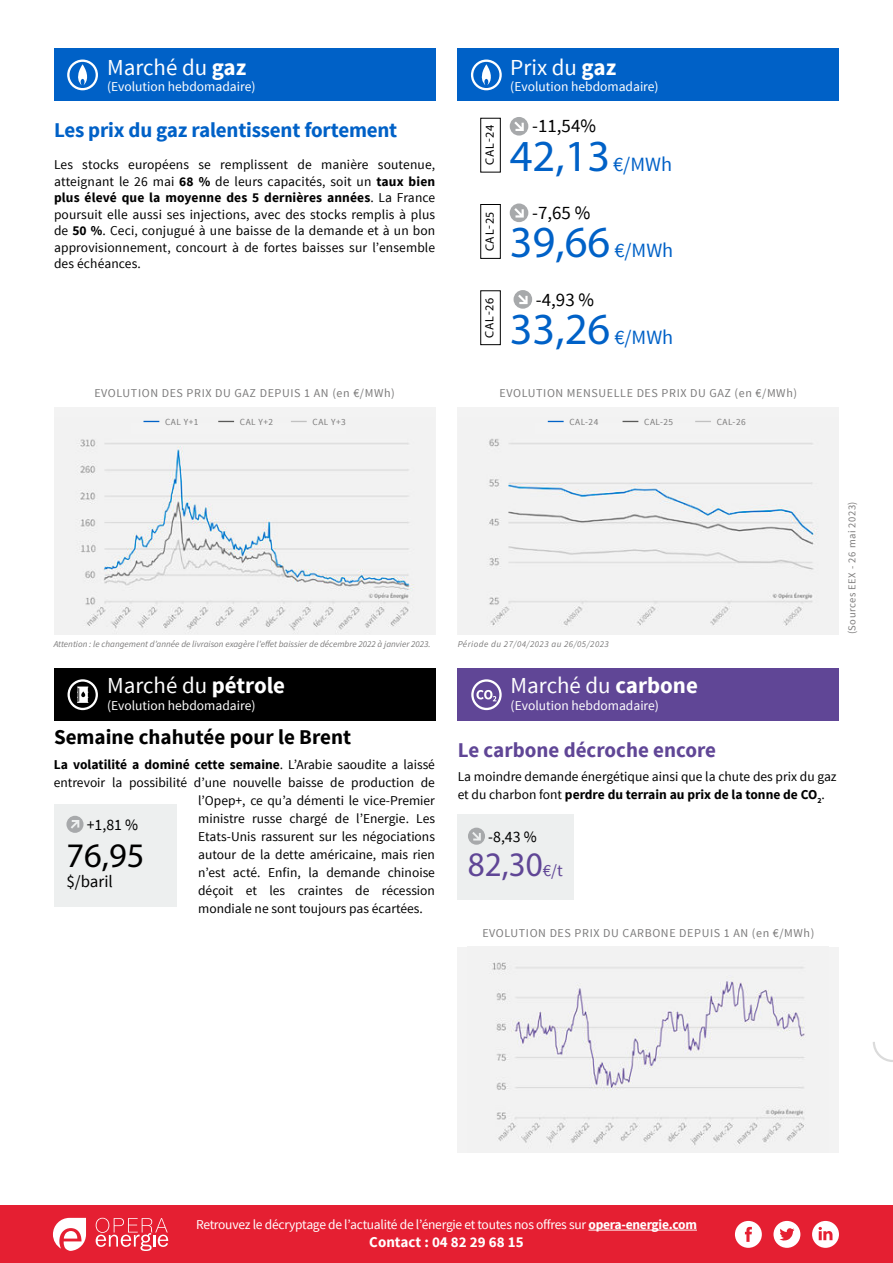
<style>
.page{position:relative;width:893px;height:1263px;background:#fff}
.page>*{position:absolute;margin:0;border:0;box-sizing:border-box;transform-origin:0 0}
.t1{font:44.55px "Myriad Pro";color:#0061c7}
.t2{font:34.5px "Myriad Pro";color:#604696;scale:.96 1}
.t3{font:34.5px "Myriad Pro";color:#000}
.t4{font:22.95px "Source Sans Pro";color:#fff}
.t5{font:700 21px "Source Sans Pro";letter-spacing:-.01em;color:#0061c7}
.t6{font:700 21px "Source Sans Pro";color:#000}
.t7{font:700 21px "Source Sans Pro";color:#604696}
.t8{font:18.9px "Source Sans Pro";color:#000}
.t9{font:16.8px "Source Sans Pro";color:#000}
.t10{font:15.75px "Source Sans Pro";color:#000}
.t11{font:700 15px "Source Sans Pro";color:#fff}
.t12{font:13.5px/16.5px "Source Sans Pro";color:#000;text-align:justify}
.t13{font:13.5px "Source Sans Pro";color:#fff}
.t14{font:13.5px "Source Sans Pro";letter-spacing:-.02em;color:#fff}
.t15{font:700 13.5px "Source Sans Pro";color:#000}
.t16{font:12.15px "Myriad Pro";letter-spacing:.07em;color:#000}
.t17{font:12px "Source Sans Pro";letter-spacing:.05em;color:#7c7b7b}
.t18{font:10.5px "Source Sans Pro";letter-spacing:.05em;color:#7c7b7b}
.t19{font:9.3px "Source Sans Pro";letter-spacing:.05em;color:#7c7b7b}
.t20{font:italic 9px "Source Sans Pro";color:#7c7b7b}
.t21{font:italic 9px "Source Sans Pro";letter-spacing:.05em;color:#7c7b7b}
.s1{font-weight:700}
.s2{font-family:"Source Sans Pro";font-size:20.25px}
.s3{font-weight:400}
.s4{font-family:"Source Sans Pro";font-size:16.8px}
</style>
<div class="page">
<div style="left:458px;top:947px;width:381px;height:205px;background:#f3f3f3"></div>
<img style="left:492px;top:962px;width:314px;height:183px">
<div style="left:458px;top:49px;width:381px;height:52px;background:#0061c7"></div>
<div style="left:54px;top:49px;width:381px;height:52px;background:#0061c7"></div>
<div style="left:54px;top:669px;width:381px;height:52px;background:#000"></div>
<svg style="left:68px;top:679px;width:30px;height:31px"></svg>
<div style="left:458px;top:669px;width:381px;height:52px;background:#604696"></div>
<svg style="left:471px;top:679px;width:31px;height:31px"></svg>
<div style="left:0;top:1206px;width:893px;height:57px;background:#e51f32"></div>
<hr style="left:588px;top:1230px;width:109px;height:1px;background:#fff">
<svg style="left:96px;top:1218px;width:72px;height:33px"></svg>
<svg style="left:53px;top:1218px;width:33px;height:33px"></svg>
<div style="left:812px;top:1221px;width:27px;height:27px;background:#fff;border-radius:50%"></div>
<svg style="left:818px;top:1227px;width:14px;height:13px"></svg>
<div style="left:735px;top:1221px;width:27px;height:27px;background:#fff;border-radius:50%"></div>
<svg style="left:745px;top:1227px;width:7px;height:15px"></svg>
<div style="left:773px;top:1221px;width:27px;height:27px;background:#fff;border-radius:50%"></div>
<svg style="left:779px;top:1228px;width:15px;height:13px"></svg>
<svg style="left:873px;top:1042px;width:20px;height:20px"></svg>
<div style="left:54px;top:804px;width:123px;height:102px;background:#edefef"></div>
<svg style="left:66px;top:816px;width:18px;height:17px"></svg>
<div style="left:458px;top:814px;width:116px;height:86px;background:#edefef"></div>
<svg style="left:468px;top:828px;width:17px;height:17px"></svg>
<div style="left:54px;top:407px;width:381px;height:227px;background:#f3f3f3"></div>
<img style="left:79px;top:420px;width:335px;height:211px">
<div style="left:458px;top:407px;width:381px;height:227px;background:#f3f3f3"></div>
<img style="left:489px;top:420px;width:329px;height:206px">
<div style="left:131px;top:424px;width:215px;height:10px;background:#f3f3f3"></div>
<div style="left:536px;top:424px;width:214px;height:10px;background:#f3f3f3"></div>
<svg style="left:143px;top:421px;width:16px;height:1px"></svg>
<svg style="left:218px;top:421px;width:16px;height:1px"></svg>
<svg style="left:291px;top:421px;width:16px;height:1px"></svg>
<svg style="left:548px;top:421px;width:16px;height:1px"></svg>
<svg style="left:623px;top:421px;width:15px;height:1px"></svg>
<svg style="left:695px;top:421px;width:16px;height:1px"></svg>
<svg style="left:67px;top:60px;width:31px;height:30px"></svg>
<svg style="left:471px;top:60px;width:31px;height:30px"></svg>
<svg style="left:510px;top:117px;width:18px;height:19px"></svg>
<svg style="left:510px;top:203px;width:18px;height:19px"></svg>
<svg style="left:514px;top:290px;width:18px;height:19px"></svg>
<div style="left:480px;top:118px;width:21px;height:54px;border:1px solid #000"></div>
<div style="left:480px;top:204px;width:21px;height:55px;border:1px solid #000"></div>
<div style="left:480px;top:291px;width:21px;height:54px;border:1px solid #000"></div>
<h3 class="t4" style="left:107px;top:56px;width:141px">Marché du <span class="s1">gaz</span></h3>
<p class="t13" style="left:107px;top:78px;width:150px">(Evolution hebdomadaire)</p>
<h3 class="t4" style="left:510px;top:56px;width:107px">Prix du <span class="s1">gaz</span></h3>
<p class="t13" style="left:510px;top:78px;width:150px">(Evolution hebdomadaire)</p>
<h3 class="t5" style="left:54px;top:117px;width:345px">Les prix du gaz ralentissent fortement</h3>
<p class="t12" style="left:54px;top:157px;width:383px">Les stocks européens se remplissent de manière soutenue, atteignant le 26 mai <span class="s1">68 %</span> de leurs capacités, soit un <span class="s1">taux bien plus élevé que la moyenne des 5 dernières années</span>. La France poursuit elle aussi ses injections, avec des stocks remplis à plus de <span class="s1">50 %</span>. Ceci, conjugué à une baisse de la demande et à un bon approvisionnement, concourt à de fortes baisses sur l’ensemble des échéances.</p>
<p class="t16" style="left:485px;top:165px;width:42px;rotate:-90deg">CAL-24</p>
<p class="t16" style="left:485px;top:251px;width:42px;rotate:-90deg">CAL-25</p>
<p class="t16" style="left:485px;top:338px;width:42px;rotate:-90deg">CAL-26</p>
<h3 class="t8" style="left:532px;top:117px;width:65px">-11,54%</h3>
<h1 class="t1" style="left:510px;top:140px;width:164px">42,13<span class="s2">€/MWh</span></h1>
<h3 class="t8" style="left:532px;top:203px;width:60px">-7,65 %</h3>
<h1 class="t1" style="left:510px;top:226px;width:165px">39,66 <span class="s2">€/MWh</span></h1>
<h3 class="t8" style="left:536px;top:290px;width:60px">-4,93 %</h3>
<h1 class="t1" style="left:510px;top:313px;width:165px">33,26 <span class="s2">€/MWh</span></h1>
<p class="t17" style="left:94px;top:387px;width:302px">EVOLUTION DES PRIX DU GAZ DEPUIS 1 AN (en €/MWh)</p>
<p class="t17" style="left:500px;top:387px;width:299px">EVOLUTION MENSUELLE DES PRIX DU GAZ (en €/MWh)</p>
<p class="t19" style="left:165px;top:417px;width:35px">CAL Y+1</p>
<p class="t19" style="left:240px;top:417px;width:35px">CAL Y+2</p>
<p class="t19" style="left:313px;top:417px;width:35px">CAL Y+3</p>
<p class="t19" style="left:569px;top:417px;width:30px">CAL-24</p>
<p class="t19" style="left:644px;top:417px;width:30px">CAL-25</p>
<p class="t19" style="left:717px;top:417px;width:30px">CAL-26</p>
<p class="t20" style="left:54px;top:638px;width:378px">Attention : le changement d’année de livraison exagère l’effet baissier de décembre 2022 à janvier 2023.</p>
<p class="t21" style="left:458px;top:640px;width:153px">Période du 27/04/2023 au 26/05/2023</p>
<h3 class="t4" style="left:107px;top:674px;width:180px">Marché du <span class="s1">pétrole</span></h3>
<h3 class="t4" style="left:511px;top:674px;width:189px">Marché du <span class="s1">carbone</span></h3>
<p class="t13" style="left:107px;top:697px;width:150px">(Evolution hebdomadaire)</p>
<p class="t13" style="left:511px;top:697px;width:150px">(Evolution hebdomadaire)</p>
<h3 class="t6" style="left:54px;top:723px;width:299px">Semaine chahutée pour le Brent</h3>
<p class="t15" style="left:54px;top:756px;width:383px">La volatilité a dominé cette semaine<span class="s3">. L’Arabie saoudite a laissé</span></p>
<p class="t12" style="left:54px;top:774px;width:383px">entrevoir la possibilité d’une nouvelle baisse de production de</p>
<p class="t12" style="left:198px;top:792px;width:238px">l’Opep+, ce qu’a démenti le vice-Premier</p>
<p class="t12" style="left:198px;top:810px;width:238px">ministre russe chargé de l’Energie. Les</p>
<p class="t12" style="left:198px;top:828px;width:238px">Etats-Unis rassurent sur les négociations</p>
<p class="t12" style="left:198px;top:846px;width:238px">autour de la dette américaine, mais rien</p>
<p class="t12" style="left:198px;top:864px;width:238px">n’est acté. Enfin, la demande chinoise</p>
<p class="t12" style="left:198px;top:882px;width:238px">déçoit et les craintes de récession</p>
<p class="t12" style="left:198px;top:900px;width:226px">mondiale ne sont toujours pas écartées.</p>
<p class="t10" style="left:87px;top:817px;width:53px">+1,81 %</p>
<h2 class="t3" style="left:66px;top:843px;width:79px">76,95</h2>
<p class="t9" style="left:66px;top:871px;width:48px">$/baril</p>
<h3 class="t7" style="left:458px;top:736px;width:260px">Le carbone décroche encore</h3>
<p class="t12" style="left:458px;top:768px;width:380px;line-height:18px">La moindre demande énergétique ainsi que la chute des prix du gaz et du charbon font <span class="s1">perdre du terrain au prix de la tonne de CO</span><sub>2</sub>.</p>
<p class="t10" style="left:488px;top:829px;width:50px">-8,43 %</p>
<h2 class="t2" style="left:468px;top:852px;width:100px">82,30<span class="s4">€/t</span></h2>
<p class="t17" style="left:482px;top:927px;width:334px">EVOLUTION DES PRIX DU CARBONE DEPUIS 1 AN (en €/MWh)</p>
<p class="t18" style="left:847px;top:634px;width:135px;rotate:-90deg">(Sources EEX - 26 mai 2023)</p>
<p class="t14" style="left:196px;top:1218px;width:502px">Retrouvez le décryptage de l’actualité de l’énergie et toutes nos offres sur <span class="s1">opera-energie.com</span></p>
<p class="t11" style="left:369px;top:1232px;width:156px">Contact : 04 82 29 68 15</p>
</div>
